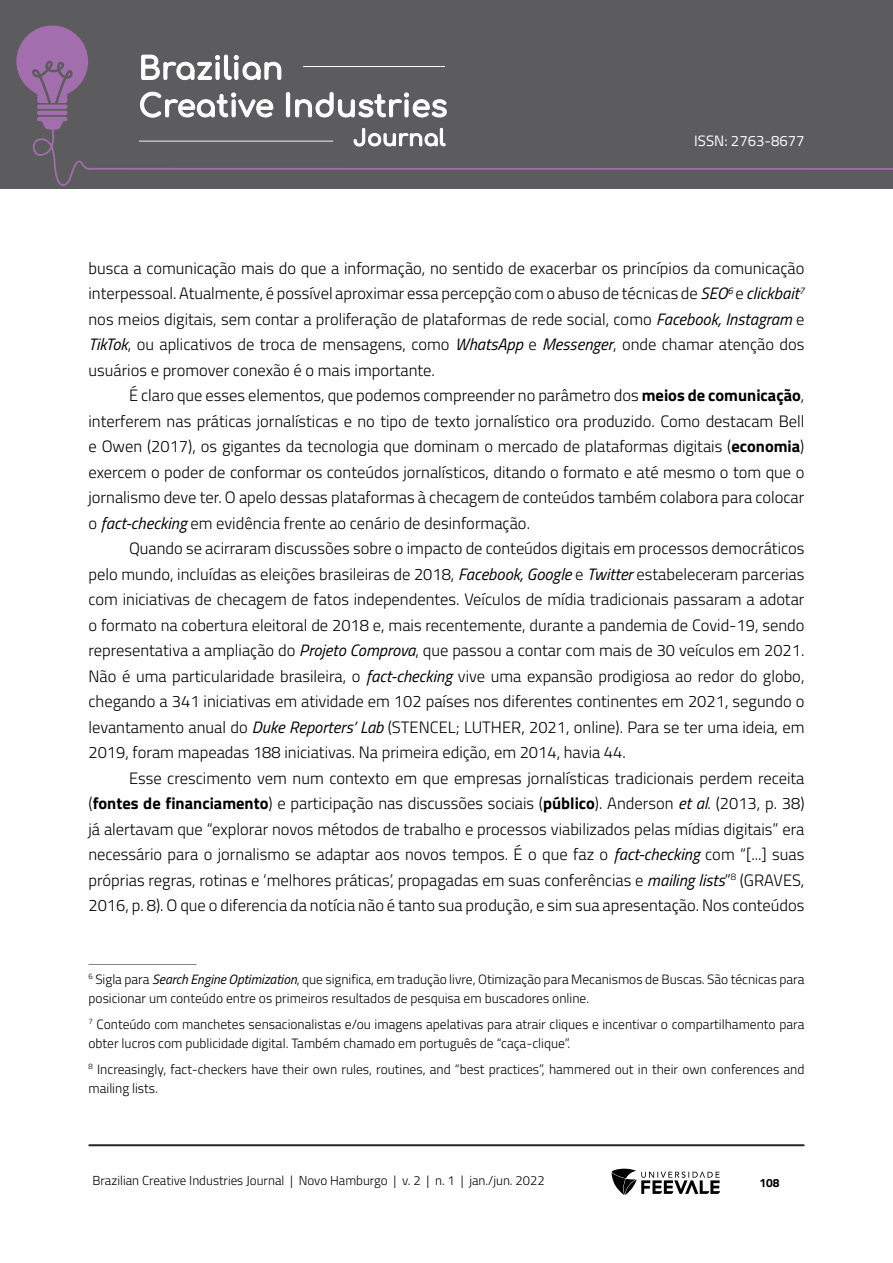
<style>
.page{position:relative;width:893px;height:1263px;background:#fff}
.page>*{position:absolute;margin:0;border:0;box-sizing:border-box;transform-origin:0 0}
.Corpo_de_texto{font:300 16.5px/25.5px "Titillium Web";color:#000;text-align:justify}
.t1{font:15px "Titillium Web";color:#fff}
.Rodapé{font:300 13.5px/19.5px "Titillium Web";color:#000}
.t2{font:300 13.05px "Titillium Web";color:#000}
.t3{font:700 12px "Titillium Web";color:#000}
.s1{font-weight:400;font-style:italic}
.s2{font-weight:700}
</style>
<div class="page">
<div style="left:0;top:0;width:893px;height:188px;background:#5c5c5e"></div>
<hr style="left:37px;top:111px;width:30px;height:4px;background:#a36ead;border-radius:2px">
<svg style="left:37px;top:117px;width:30px;height:11px"></svg>
<hr style="left:37px;top:105px;width:30px;height:4px;background:#a36ead;border-radius:2px">
<svg style="left:16px;top:26px;width:72px;height:77px"></svg>
<svg style="left:32px;top:128px;width:861px;height:58px"></svg>
<hr style="left:89px;top:1144px;width:715px;height:2px;background:#282828">
<svg style="left:611px;top:1169px;width:109px;height:26px"></svg>
<svg style="left:141px;top:54px;width:141px;height:26px"></svg>
<svg style="left:140px;top:91px;width:134px;height:27px"></svg>
<svg style="left:285px;top:92px;width:162px;height:26px"></svg>
<svg style="left:353px;top:127px;width:93px;height:20px"></svg>
<hr style="left:303px;top:66px;width:142px;height:1px;background:#fff">
<hr style="left:139px;top:141px;width:194px;height:1px;background:#fff">
<hr style="left:88px;top:964px;width:108px;height:1px;background:#808285">
<p class="t1" style="left:694px;top:130px;width:112px">ISSN: 2763-8677</p>
<p class="Corpo_de_texto" style="left:88px;top:254px;width:717px">busca a comunicação mais do que a informação, no sentido de exacerbar os princípios da comunicação interpessoal. Atualmente, é possível aproximar essa percepção com o abuso de técnicas de <span class="s1">SEO</span><sup>6</sup> e <span class="s1">clickbait</span><sup>7 </sup>nos meios digitais, sem contar a proliferação de plataformas de rede social, como <span class="s1">Facebook, Instagram</span> e <span class="s1">TikTok</span>, ou aplicativos de troca de mensagens, como <span class="s1">WhatsApp</span> e <span class="s1">Messenger</span>, onde chamar atenção dos usuários e promover conexão é o mais importante.</p>
<p class="Corpo_de_texto" style="left:88px;top:382px;width:718px;text-indent:41px">É claro que esses elementos, que podemos compreender no parâmetro dos <span class="s2">meios de comunicação</span>, interferem nas práticas jornalísticas e no tipo de texto jornalístico ora produzido. Como destacam Bell e Owen (2017), os gigantes da tecnologia que dominam o mercado de plataformas digitais (<span class="s2">economia</span>) exercem o poder de conformar os conteúdos jornalísticos, ditando o formato e até mesmo o tom que o jornalismo deve ter. O apelo dessas plataformas à checagem de conteúdos também colabora para colocar o <span class="s1">fact-checking</span> em evidência frente ao cenário de desinformação.</p>
<p class="Corpo_de_texto" style="left:88px;top:535px;width:718px;text-indent:40px">Quando se acirraram discussões sobre o impacto de conteúdos digitais em processos democráticos pelo mundo, incluídas as eleições brasileiras de 2018, <span class="s1">Facebook, Google</span> e <span class="s1">Twitter</span> estabeleceram parcerias com iniciativas de checagem de fatos independentes. Veículos de mídia tradicionais passaram a adotar o formato na cobertura eleitoral de 2018 e, mais recentemente, durante a pandemia de Covid-19, sendo representativa a ampliação do <span class="s1">Projeto Comprova</span>, que passou a contar com mais de 30 veículos em 2021.<br>Não é uma particularidade brasileira, o <span class="s1">fact-checking</span> vive uma expansão prodigiosa ao redor do globo, chegando a 341 iniciativas em atividade em 102 países nos diferentes continentes em 2021, segundo o levantamento anual do <span class="s1">Duke Reporters’ Lab</span> (STENCEL; LUTHER, 2021, online). Para se ter uma ideia, em 2019, foram mapeadas 188 iniciativas. Na primeira edição, em 2014, havia 44.</p>
<p class="Corpo_de_texto" style="left:88px;top:764px;width:718px;text-indent:40px">Esse crescimento vem num contexto em que empresas jornalísticas tradicionais perdem receita (<span class="s2">fontes de financiamento</span>) e participação nas discussões sociais (<span class="s2">público</span>). Anderson <span class="s1">et al</span>. (2013, p. 38) já alertavam que “explorar novos métodos de trabalho e processos viabilizados pelas mídias digitais” era necessário para o jornalismo se adaptar aos novos tempos. É o que faz o <span class="s1">fact-checking</span> com “[...] suas próprias regras, rotinas e ‘melhores práticas’, propagadas em suas conferências e <span class="s1">mailing lists</span>”<sup>8</sup> (GRAVES, 2016, p. 8). O que o diferencia da notícia não é tanto sua produção, e sim sua apresentação. Nos conteúdos</p>
<p class="Rodapé" style="left:88px;top:969px;width:717px"><sup>6</sup> Sigla para <span class="s1">Search Engine Optimization</span>, que significa, em tradução livre, Otimização para Mecanismos de Buscas. São técnicas para posicionar um conteúdo entre os primeiros resultados de pesquisa em buscadores online.</p>
<p class="Rodapé" style="left:88px;top:1014px;width:717px"><sup>7</sup> Conteúdo com manchetes sensacionalistas e/ou imagens apelativas para atrair cliques e incentivar o compartilhamento para obter lucros com publicidade digital. Também chamado em português de “caça-clique”.</p>
<p class="Rodapé" style="left:88px;top:1059px;width:717px"><sup>8</sup> Increasingly, fact-checkers have their own rules, routines, and “best practices”, hammered out in their own conferences and mailing lists.</p>
<p class="t2" style="left:92px;top:1171px;width:454px">Brazilian Creative Industries Journal | Novo Hamburgo | v. 2 | n. 1 | jan./jun. 2022</p>
<p class="t3" style="left:759px;top:1174px;width:22px">108</p>
</div>
